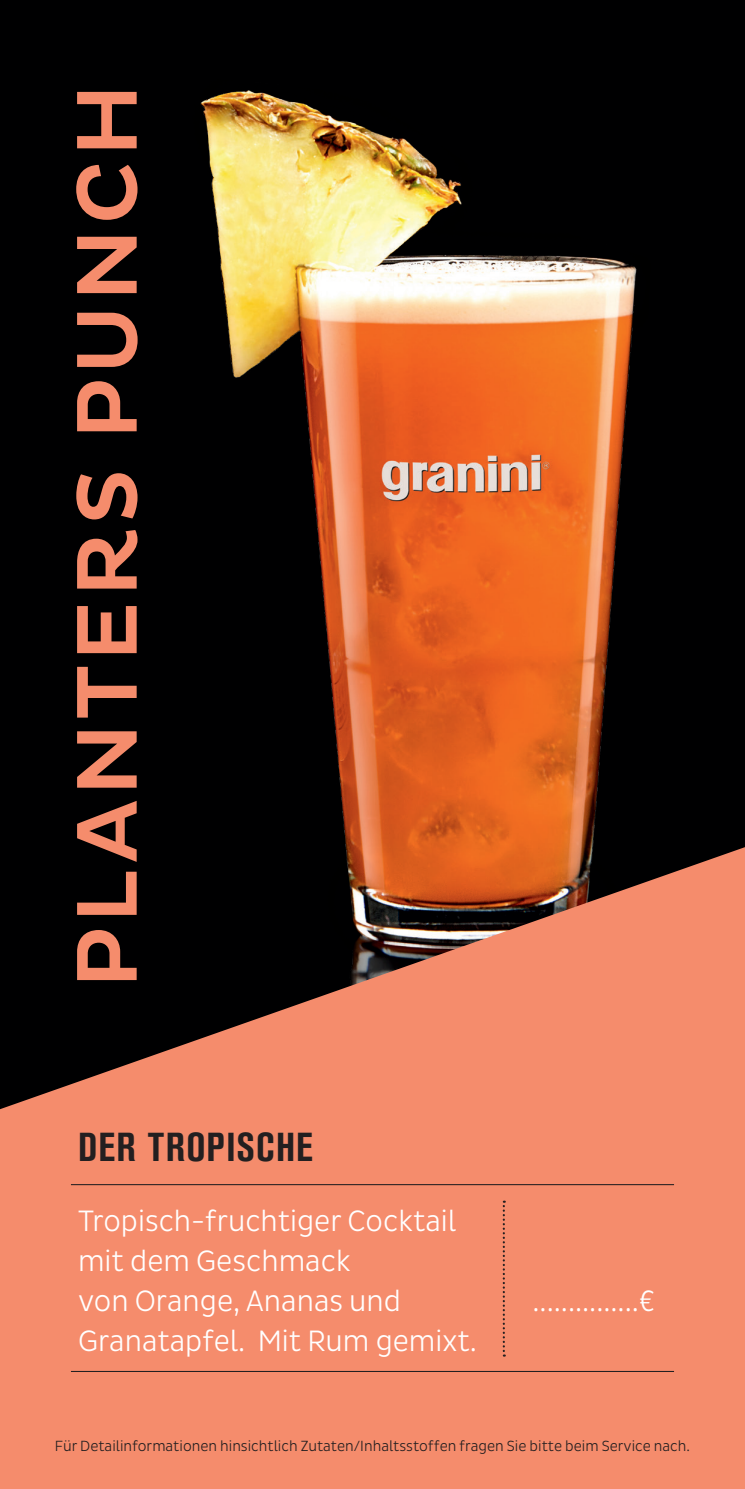
<style>
.page{position:relative;width:745px;height:1489px;background:#fff}
.page>*{position:absolute;margin:0;border:0;box-sizing:border-box;transform-origin:0 0}
.t1{font:500 87.5px "Pluto";letter-spacing:.035em;color:#f58c6c}
.t2{font:700 condensed 40px "Akzidenz Grotesk BE";letter-spacing:.035em;color:#231f20}
.t3{font:300 30px/40px "Pluto Sans Cond";color:#fff}
.t4{font:300 15px "Pluto Sans Cond";color:#231f20}
</style>
<div class="page">
<div style="left:0;top:0;width:744px;height:1332px;background:#000001"></div>
<img style="left:200px;top:90px;width:437px;height:757px">
<svg style="left:0;top:847px;width:744px;height:641px;fill:#f58c6c"></svg>
<hr style="left:71px;top:1183px;width:602px;height:2px;background:#231f20">
<hr style="left:71px;top:1370px;width:602px;height:1px;background:#231f20">
<svg style="left:502px;top:1200px;width:2px;height:156px"></svg>
<h1 class="t1" style="left:57px;top:988px;width:907px;rotate:-90deg">PLANTERS PUNCH</h1>
<h2 class="t2" style="left:78px;top:1123px;width:236px">DER TROPISCHE</h2>
<p class="t3" style="left:78px;top:1200px;width:400px">Tropisch-fruchtiger Cocktail mit dem Geschmack<br>von Orange, Ananas und<br>Granatapfel. Mit Rum gemixt.</p>
<p class="t3" style="left:532px;top:1280px;width:124px">...............€</p>
<p class="t4" style="left:55px;top:1436px;width:636px">Für Detailinformationen hinsichtlich Zutaten/Inhaltsstoffen fragen Sie bitte beim Service nach.</p>
</div>
